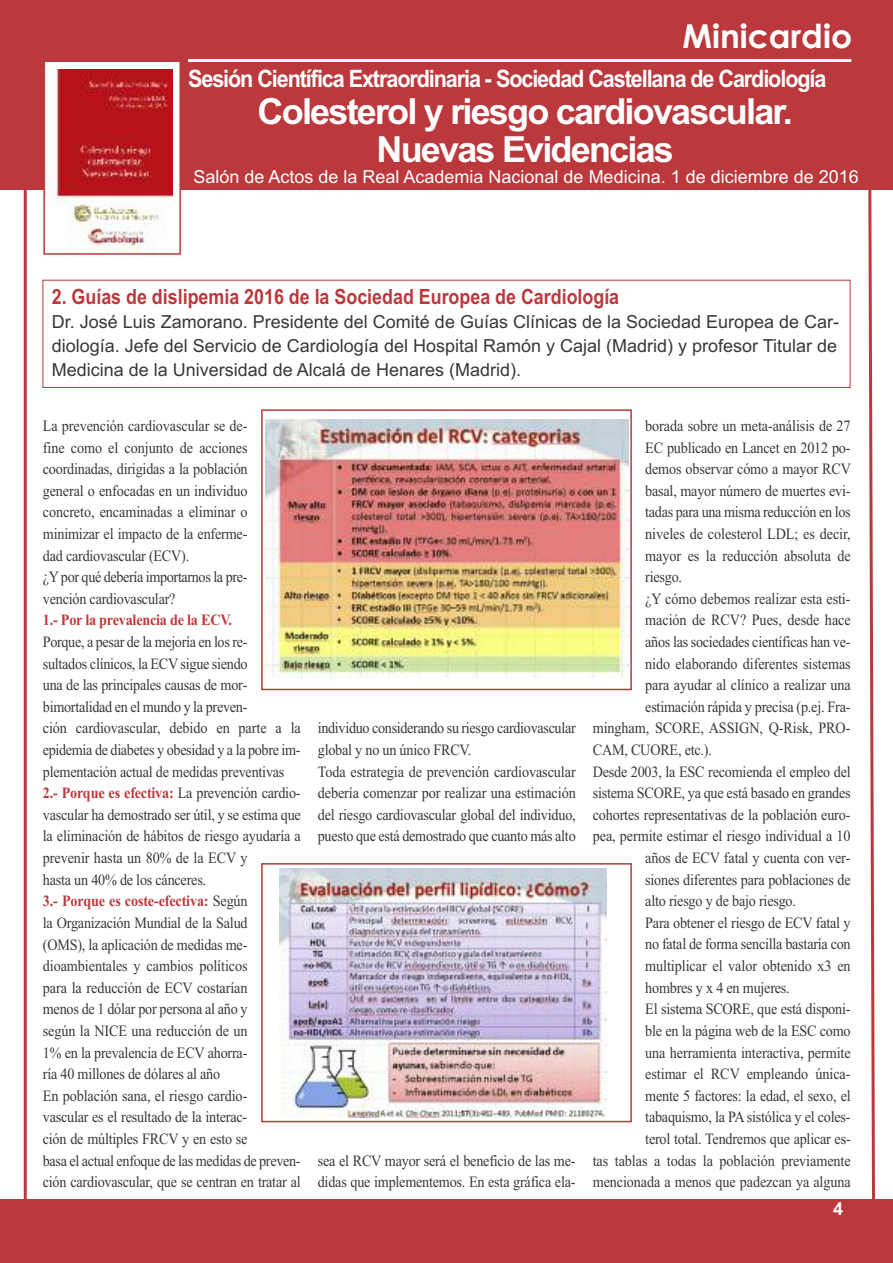
<style>
.page{position:relative;width:893px;height:1263px;background:#fff}
.page>*{position:absolute;margin:0;border:0;box-sizing:border-box;transform-origin:0 0}
.t1{font:700 36px/37.2px "Arial";letter-spacing:-.05em;color:#fff;text-align:center}
.t2{font:700 33px "Century Gothic";color:#fff}
.t3{font:700 24px "Arial";letter-spacing:-.05em;color:#fff;scale:.9 1}
.t4{font:700 21px "Arial";color:#bb393d;scale:.85 1}
.t5{font:18px/24px "Arial";color:#39383a;text-align:justify}
.t6{font:18px "Arial";color:#fff}
.t7{font:700 18px "Arial";color:#fff}
.t8{font:15.75px/21.6px "Times New Roman";letter-spacing:-.015em;color:#39383a;scale:.9 1}
.t9{font:700 15.75px "Times New Roman";letter-spacing:-.015em;color:#bb393d;scale:.9 1}
.s1{font-weight:700;color:#bb393d}
</style>
<div class="page">
<div style="left:0;top:0;width:893px;height:190px;background:#bb393d"></div>
<hr style="left:188px;top:59px;width:663px;height:3px;background:#fff">
<hr style="left:24px;top:176px;width:3px;height:1024px;background:#bb393d">
<svg style="left:868px;top:190px;width:7px;height:1009px"></svg>
<div style="left:45px;top:62px;width:134px;height:191px;background:#fff"></div>
<img style="left:46px;top:69px;width:126px;height:183px">
<div style="left:43px;top:60px;width:138px;height:195px;border:2px solid #bb393d"></div>
<div style="left:0;top:1199px;width:893px;height:64px;background:#bb393d"></div>
<div style="left:43px;top:280px;width:807px;height:108px;border:1px solid #bb393d"></div>
<img style="left:265px;top:419px;width:363px;height:259px">
<div style="left:261px;top:409px;width:371px;height:281px;border:2px solid #bb393d"></div>
<img style="left:279px;top:868px;width:328px;height:249px">
<div style="left:261px;top:863px;width:371px;height:259px;border:2px solid #bb393d"></div>
<h2 class="t2" style="left:682px;top:18px;width:171px">Minicardio</h2>
<h3 class="t3" style="left:188px;top:65px;width:711px">Sesión Científica Extraordinaria - Sociedad Castellana de Cardiología</h3>
<h1 class="t1" style="left:258px;top:93px;width:537px">Colesterol y riesgo cardiovascular.<br>Nuevas Evidencias</h1>
<p class="t6" style="left:194px;top:166px;width:667px">Salón de Actos de la Real Academia Nacional de Medicina. 1 de diciembre de 2016</p>
<h3 class="t4" style="left:52px;top:284px;width:669px">2. Guías de dislipemia 2016 de la Sociedad Europea de Cardiología</h3>
<p class="t5" style="left:52px;top:309px;width:789px">Dr. José Luis Zamorano. Presidente del Comité de Guías Clínicas de la Sociedad Europea de Car&shy;diología. Jefe del Servicio de Cardiología del Hospital Ramón y Cajal (Madrid) y profesor Titular de Medicina de la Universidad de Alcalá de Henares (Madrid).</p>
<p class="t8" style="left:43px;top:415px;width:229px">La prevención cardiovascular se de&shy;fine como el conjunto de acciones coordinadas, dirigidas a la población general o enfocadas en un individuo concreto, encaminadas a eliminar o minimizar el impacto de la enferme&shy;dad cardiovascular (ECV).<br>¿Y por qué debería importarnos la pre&shy;vención cardiovascular?</p>
<p class="t9" style="left:43px;top:611px;width:212px">1.- Por la prevalencia de la ECV.</p>
<p class="t8" style="left:43px;top:631px;width:288px">Porque, a pesar de la mejoría en los re-<br>sultados clínicos, la ECV sigue siendo<br>una de las principales causas de mor&shy;bimortalidad en el mundo y la preven-<br>ción cardiovascular, debido en parte a la epidemia de diabetes y obesidad y a la pobre im&shy;plementación actual de medidas preventivas <span class="s1">2.- Porque es efectiva:</span> La prevención cardio&shy;vascular ha demostrado ser útil, y se estima que la eliminación de hábitos de riesgo ayudaría a prevenir hasta un 80% de la ECV y<br>hasta un 40% de los cánceres.<br><span class="s1">3.- Porque es coste-efectiva:</span> Según<br>la Organización Mundial de la Salud<br>(OMS), la aplicación de medidas me&shy;dioambientales y cambios políticos<br>para la reducción de ECV costarían<br>menos de 1 dólar por persona al año y<br>según la NICE una reducción de un<br>1% en la prevalencia de ECV ahorra-<br>ría 40 millones de dólares al año<br>En población sana, el riesgo cardio-<br>vascular es el resultado de la interac-<br>ción de múltiples FRCV y en esto se<br>basa el actual enfoque de las medidas de preven&shy;ción cardiovascular, que se centran en tratar al</p>
<p class="t8" style="left:318px;top:717px;width:288px">individuo considerando su riesgo cardiovascular global y no un único FRCV.<br>Toda estrategia de prevención cardiovascular debería comenzar por realizar una estimación del riesgo cardiovascular global del individuo, puesto que está demostrado que cuanto más alto</p>
<p class="t8" style="left:318px;top:1149px;width:288px">sea el RCV mayor será el beneficio de las me&shy;didas que implementemos. En esta gráfica ela-</p>
<p class="t8" style="left:645px;top:415px;width:230px">borada sobre un meta-análisis de 27</p>
<p class="t8" style="left:645px;top:436px;width:230px">EC publicado en Lancet en 2012 po-</p>
<p class="t8" style="left:645px;top:458px;width:230px">demos observar cómo a mayor RCV</p>
<p class="t8" style="left:645px;top:480px;width:230px">basal, mayor número de muertes evi-</p>
<p class="t8" style="left:645px;top:501px;width:230px">tadas para una misma reducción en los</p>
<p class="t8" style="left:645px;top:523px;width:230px">niveles de colesterol LDL; es decir,</p>
<p class="t8" style="left:645px;top:544px;width:230px">mayor es la reducción absoluta de</p>
<p class="t8" style="left:645px;top:566px;width:43px">riesgo.</p>
<p class="t8" style="left:645px;top:588px;width:230px">¿Y cómo debemos realizar esta esti-</p>
<p class="t8" style="left:645px;top:609px;width:230px">mación de RCV? Pues, desde hace</p>
<p class="t8" style="left:645px;top:631px;width:230px">años las sociedades científicas han ve-</p>
<p class="t8" style="left:645px;top:652px;width:230px">nido elaborando diferentes sistemas</p>
<p class="t8" style="left:645px;top:674px;width:230px">para ayudar al clínico a realizar una</p>
<p class="t8" style="left:645px;top:696px;width:230px">estimación rápida y precisa (p.ej. Fra-</p>
<p class="t8" style="left:593px;top:717px;width:288px">mingham, SCORE, ASSIGN, Q-Risk, PRO-</p>
<p class="t8" style="left:593px;top:739px;width:134px">CAM, CUORE, etc.).</p>
<p class="t8" style="left:593px;top:760px;width:288px">Desde 2003, la ESC recomienda el empleo del</p>
<p class="t8" style="left:593px;top:782px;width:288px">sistema SCORE, ya que está basado en grandes</p>
<p class="t8" style="left:593px;top:804px;width:288px">cohortes representativas de la población euro-</p>
<p class="t8" style="left:593px;top:825px;width:288px">pea, permite estimar el riesgo individual a 10</p>
<p class="t8" style="left:645px;top:847px;width:230px">años de ECV fatal y cuenta con ver-</p>
<p class="t8" style="left:645px;top:868px;width:230px">siones diferentes para poblaciones de</p>
<p class="t8" style="left:645px;top:890px;width:169px">alto riesgo y de bajo riesgo.</p>
<p class="t8" style="left:645px;top:912px;width:230px">Para obtener el riesgo de ECV fatal y</p>
<p class="t8" style="left:645px;top:933px;width:230px">no fatal de forma sencilla bastaría con</p>
<p class="t8" style="left:645px;top:955px;width:230px">multiplicar el valor obtenido x3 en</p>
<p class="t8" style="left:645px;top:976px;width:162px">hombres y x 4 en mujeres.</p>
<p class="t8" style="left:645px;top:998px;width:230px">El sistema SCORE, que está disponi-</p>
<p class="t8" style="left:645px;top:1020px;width:230px">ble en la página web de la ESC como</p>
<p class="t8" style="left:645px;top:1041px;width:230px">una herramienta interactiva, permite</p>
<p class="t8" style="left:645px;top:1063px;width:230px">estimar el RCV empleando única-</p>
<p class="t8" style="left:645px;top:1084px;width:230px">mente 5 factores: la edad, el sexo, el</p>
<p class="t8" style="left:645px;top:1106px;width:230px">tabaquismo, la PA sistólica y el coles-</p>
<p class="t8" style="left:645px;top:1128px;width:230px">terol total. Tendremos que aplicar es-</p>
<p class="t8" style="left:593px;top:1149px;width:288px">tas tablas a todas la población previamente</p>
<p class="t8" style="left:593px;top:1171px;width:288px">mencionada a menos que padezcan ya alguna</p>
<p class="t7" style="left:833px;top:1198px;width:12px">4</p>
</div>
